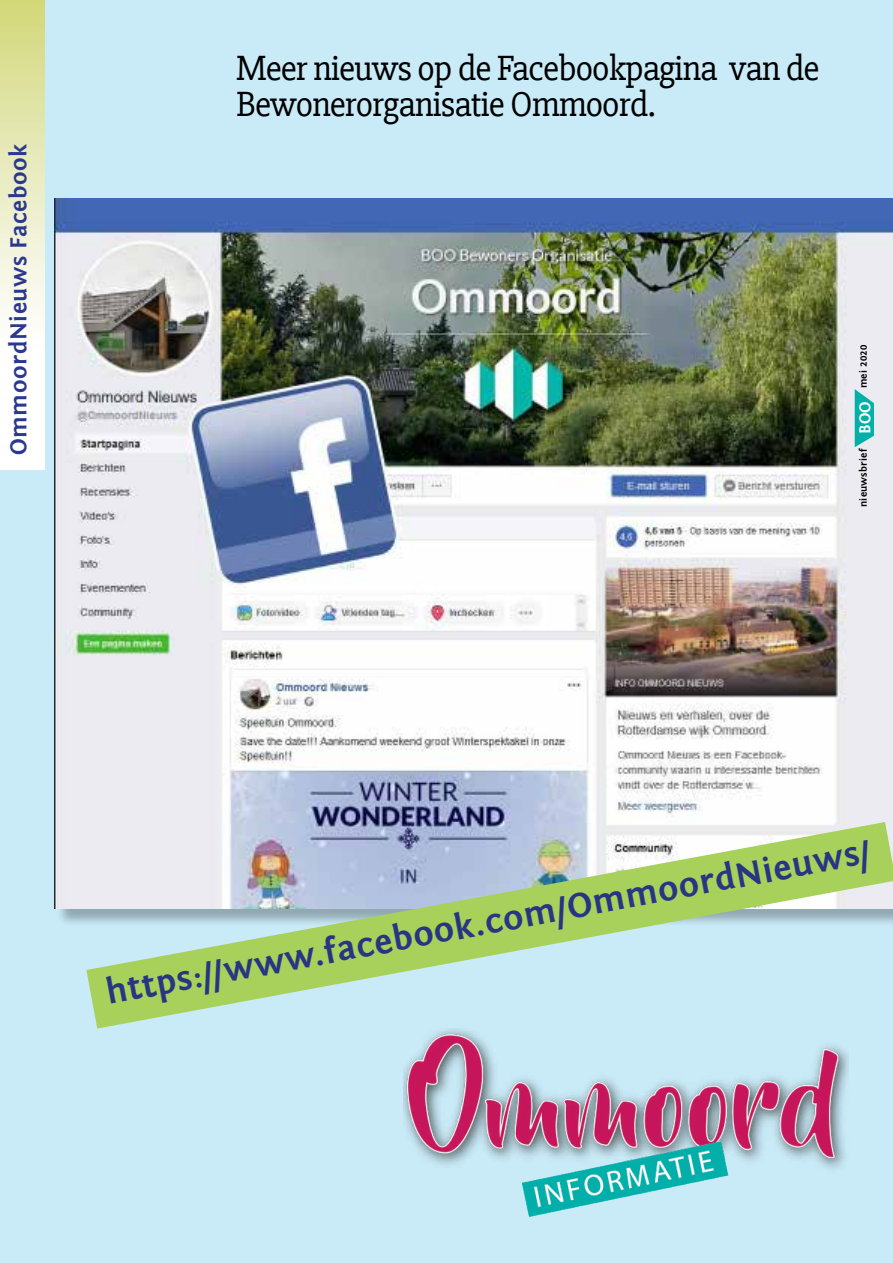
<style>
.page{position:relative;width:893px;height:1263px;background:#c9eaf7}
.page>*{position:absolute;margin:0;border:0;box-sizing:border-box;transform-origin:0 0}
.t1{font:36px/36px "Slabo 27 px";letter-spacing:-.025em;color:#000}
.t2{font:700 36px "Fontin Sans";color:#283583}
.t3{font:700 24px "Fontin Sans";letter-spacing:.025em;color:#2b388f}
.t4{font:700 16.5px "Fontin Sans";color:#fff}
.t5{font:700 10.5px "Fontin Sans";letter-spacing:.02em;color:#000}
</style>
<div class="page">
<div style="left:0;top:1px;width:45px;height:469px;background:linear-gradient(to bottom,#d6db86,#fff)"></div>
<img style="left:54px;top:199px;width:839px;height:709px">
<svg style="left:86px;top:822px;width:807px;height:206px"></svg>
<img style="left:404px;top:1029px;width:445px;height:188px">
<svg style="left:855px;top:389px;width:19px;height:58px"></svg>
<p class="t3" style="left:6px;top:455px;width:313px;rotate:-90deg">OmmoordNieuws Facebook</p>
<p class="t1" style="left:236px;top:50px;width:585px">Meer nieuws op de Facebookpagina van de<br>Bewonerorganisatie Ommoord.</p>
<p class="t5" style="left:858px;top:388px;width:45px;rotate:-90deg">mei 2020</p>
<p class="t4" style="left:856px;top:434px;width:34px;rotate:-90deg">BOO</p>
<p class="t5" style="left:858px;top:507px;width:60px;rotate:-90deg">nieuwsbrief</p>
<p class="t2" style="left:103px;top:976px;width:779px;rotate:-11deg">https://www.facebook.com/OmmoordNieuws/</p>
</div>
